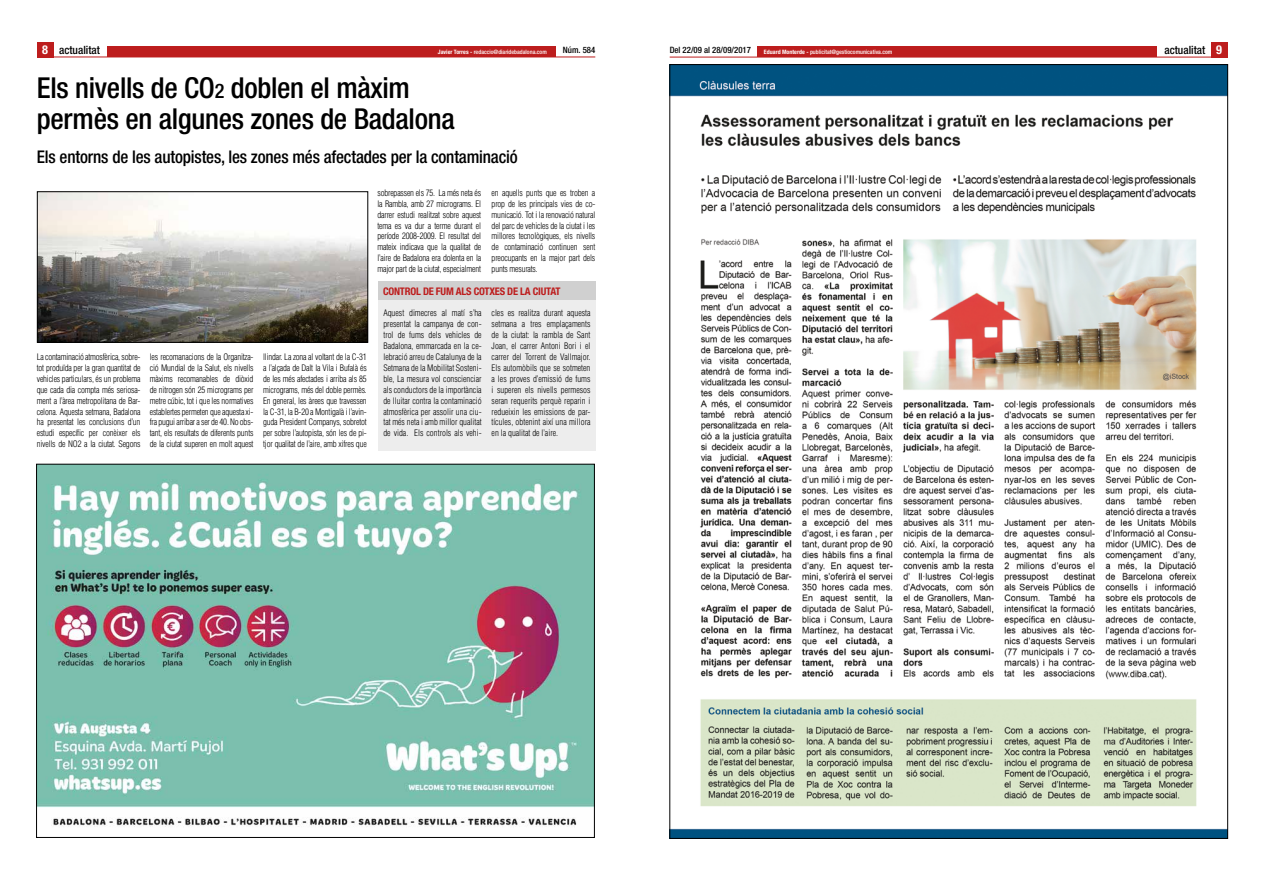
<style>
.page{position:relative;width:1265px;height:881px;background:#fff}
.page>*{position:absolute;margin:0;border:0;box-sizing:border-box;transform-origin:0 0}
.t1{font:500 condensed 28.88px/31.5px "Helvetica Neue";letter-spacing:-.01em;color:#000}
.t2{font:500 condensed 17.5px "Helvetica Neue";letter-spacing:-.01em;color:#000}
.t3{font:500 condensed 11.38px "Helvetica Neue";color:#000}
.t4{font:700 condensed 10.5px "Helvetica Neue";letter-spacing:-.02em;color:#bd1d1d}
.t5{font:300 condensed 8.75px/10.9px "Helvetica";letter-spacing:-.02em;color:#000;text-align:justify}
.t6{font:500 condensed 8.75px "Helvetica Neue";color:#000}
.t7{font:500 condensed 6.04px "Helvetica Neue";color:#fff}
.s1{font-weight:700;font-size:12.25px;color:#fff}
.s2{font-weight:700}
.s3{font-size:20.12px}
</style>
<div class="page">
<div style="left:1211px;top:42px;width:17px;height:15px;background:#bd1d1d"></div>
<hr style="left:670px;top:57px;width:558px;height:1px;background:#bd1d1d">
<div style="left:757px;top:46px;width:399px;height:11px;background:#bd1d1d"></div>
<hr style="left:37px;top:57px;width:558px;height:1px;background:#bd1d1d">
<div style="left:107px;top:46px;width:448px;height:11px;background:#bd1d1d"></div>
<div style="left:37px;top:42px;width:17px;height:15px;background:#bd1d1d"></div>
<img style="left:38px;top:466px;width:555px;height:361px">
<img style="left:672px;top:66px;width:554px;height:770px">
<img style="left:39px;top:193px;width:327px;height:147px">
<div style="left:37px;top:191px;width:331px;height:151px;border:1px solid #000"></div>
<div style="left:378px;top:281px;width:217px;height:24px;background:#d0d0d0"></div>
<div style="left:378px;top:300px;width:218px;height:151px;background:#ededed"></div>
<h3 class="t3" style="left:42px;top:43px;width:59px"><span class="s1">8</span> actualitat</h3>
<p class="t7" style="left:438px;top:48px;width:110px"><span class="s2">Javier Torres -</span> redaccio@diaridebadalona.com</p>
<p class="t6" style="left:563px;top:45px;width:34px">Núm. 584</p>
<p class="t6" style="left:670px;top:45px;width:83px">Del 22/09 al 28/09/2017</p>
<p class="t7" style="left:764px;top:48px;width:130px"><span class="s2">Eduard Monterde -</span> publicitat@gestiocomunicativa.com</p>
<h3 class="t3" style="left:1164px;top:44px;width:59px">actualitat <span class="s1">9</span></h3>
<h1 class="t1" style="left:37px;top:72px;width:420px">Els nivells de CO<span class="s3">2</span> doblen el màxim permès en algunes zones de Badalona</h1>
<h2 class="t2" style="left:37px;top:146px;width:482px">Els entorns de les autopistes, les zones més afectades per la contaminació</h2>
<p class="t5" style="left:37px;top:351px;width:105px">La contaminació atmosfèrica, sobre&shy;tot produïda per la gran quantitat de vehicles particulars, és un problema que cada dia compta més seriosa&shy;ment a l’àrea metropolitana de Bar&shy;celona. Aquesta setmana, Badalona ha presentat les conclusions d’un estudi específic per conèixer els nivells de NO2 a la ciutat. Segons</p>
<p class="t5" style="left:150px;top:351px;width:105px">les recomanacions de la Organitza&shy;ció Mundial de la Salut, els nivells màxims recomanables de diòxid de nitrogen són 25 micrograms per metre cúbic, tot i que les normatives establertes permeten que aquesta xi&shy;fra pugui arribar a ser de 40. No obs&shy;tant, els resultats de diferents punts de la ciutat superen en molt aquest</p>
<p class="t5" style="left:263px;top:351px;width:105px">llindar. La zona al voltant de la C-31 a l’alçada de Dalt la Vila i Bufalà és de les més afectades i arriba als 85 micrograms, més del doble permès.<br>En general, les àrees que travessen la C-31, la B-20 a Montigalà i l’avin&shy;guda President Companys, sobretot per sobre l’autopista, són les de pi&shy;tjor qualitat de l’aire, amb xifres que</p>
<p class="t5" style="left:377px;top:187px;width:105px">sobrepassen els 75. La més neta és la Rambla, amb 27 micrograms. El darrer estudi realitzat sobre aquest tema es va dur a terme durant el període 2008-2009. El resultat del mateix indicava que la qualitat de l’aire de Badalona era dolenta en la major part de la ciutat, especialment</p>
<p class="t5" style="left:492px;top:187px;width:105px">en aquells punts que es troben a prop de les principals vies de co&shy;municació. Tot i la renovació natural del parc de vehicles de la ciutat i les millores tecnològiques, els nivells de contaminació continuen sent preocupants en la major part dels punts mesurats.</p>
<p class="t4" style="left:383px;top:285px;width:179px">CONTROL DE FUM ALS COTXES DE LA CIUTAT</p>
<p class="t5" style="left:383px;top:307px;width:100px">Aquest dimecres al matí s’ha presentat la campanya de con&shy;trol de fums dels vehicles de Badalona, emmarcada en la ce&shy;lebració arreu de Catalunya de la Setmana de la Mobilitat Sosteni&shy;ble, La mesura vol conscienciar als conductors de la importància de lluitar contra la contaminació atmosfèrica per assolir una ciu&shy;tat més neta i amb millor qualitat de vida. Els controls als vehi-</p>
<p class="t5" style="left:492px;top:307px;width:100px">cles es realitza durant aquesta setmana a tres emplaçaments de la ciutat: la rambla de Sant Joan, el carrer Antoni Bori i el carrer del Torrent de Vallmajor.<br>Els automòbils que se sotmeten a les proves d’emissió de fums i superen els nivells permesos seran requerits perquè reparin i redueixin les emissions de par&shy;tícules, obtenint així una millora en la qualitat de l’aire.</p>
</div>
